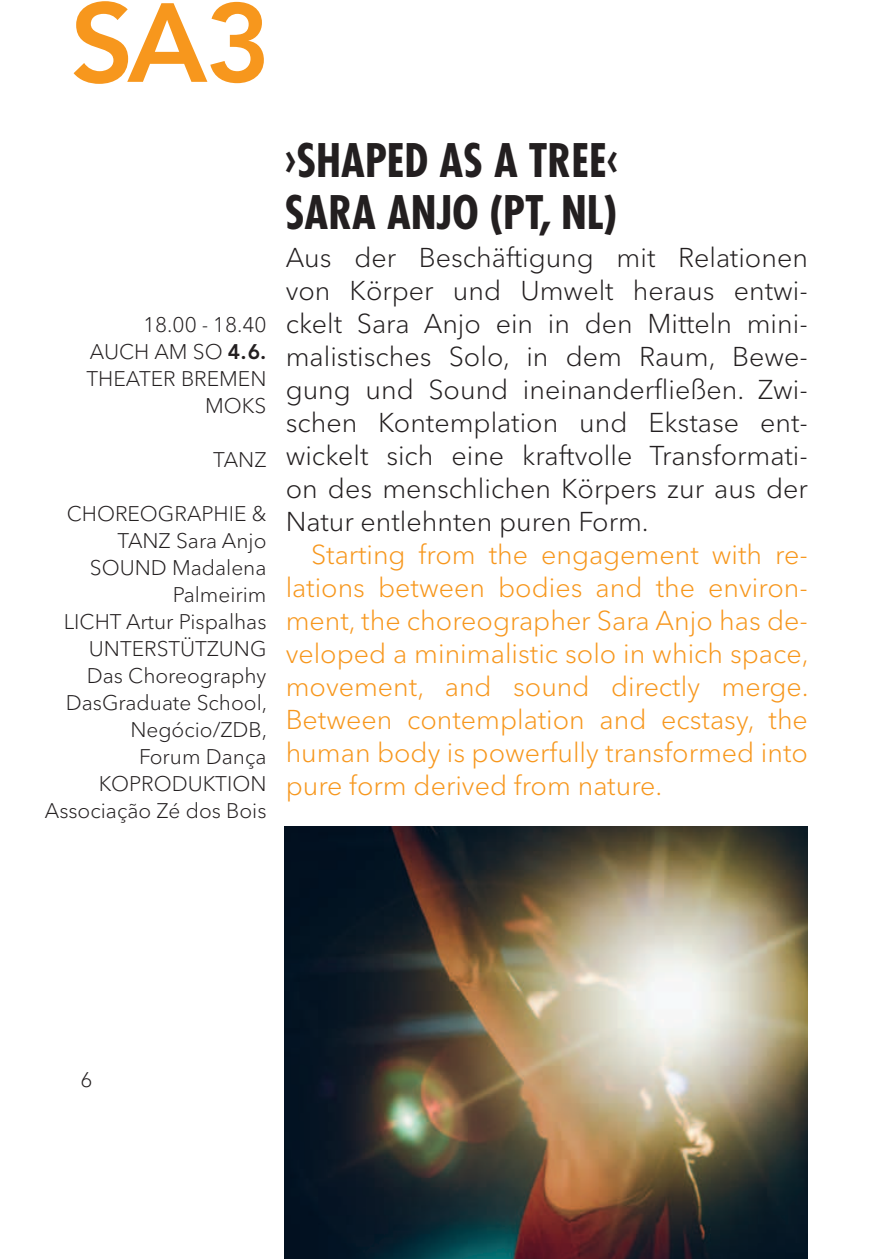
<style>
.page{position:relative;width:893px;height:1259px;background:#fff}
.page>*{position:absolute;margin:0;border:0;box-sizing:border-box;transform-origin:0 0}
.t1{font:800 111px "Avenir LT Std";color:#f7971d}
.t2{font:700 condensed 45px/51px "Futura Std";color:#231f20}
.t3{font:300 27px/33px "Avenir Next LT Pro";color:#231f20;text-align:justify}
.t4{font:300 27px/33px "Avenir Next LT Pro";color:#f7971d;text-align:justify}
.t5{font:300 21px/27px "Avenir Next LT Pro";color:#231f20;text-align:right}
.s1{font-family:"Avenir LT Std";font-weight:800}
</style>
<div class="page">
<img style="left:285px;top:826px;width:522px;height:433px">
<h1 class="t1" style="left:70px;top:-22px;width:202px">SA3</h1>
<p class="t5" style="left:86px;top:311px;width:182px">18.00 - 18.40<br>AUCH AM SO <span class="s1">4.6.<br></span>THEATER BREMEN<br>MOKS</p>
<p class="t5" style="left:213px;top:446px;width:55px">TANZ</p>
<p class="t5" style="left:45px;top:500px;width:224px">CHOREOGRAPHIE &amp;<br>TANZ Sara Anjo<br>SOUND Madalena<br>Palmeirim<br>LICHT Artur Pispalhas<br>UNTERSTÜTZUNG<br>Das Choreography<br>DasGraduate School,<br>Negócio/ZDB,<br>Forum Dança<br>KOPRODUKTION<br>Associação Zé dos Bois</p>
<h2 class="t2" style="left:285px;top:136px;width:335px">›SHAPED AS A TREE‹<br>SARA ANJO (PT, NL)</h2>
<p class="t3" style="left:286px;top:241px;width:524px">Aus der Beschäftigung mit Relationen von Körper und Umwelt heraus entwi&shy;ckelt Sara Anjo ein in den Mitteln mini&shy;malistisches Solo, in dem Raum, Bewe&shy;gung und Sound ineinanderfließen. Zwi&shy;schen Kontemplation und Ekstase ent&shy;wickelt sich eine kraftvolle Transformati&shy;on des menschlichen Körpers zur aus der Natur entlehnten puren Form.</p>
<p class="t4" style="left:286px;top:538px;width:525px;text-indent:26px">Starting from the engagement with re&shy;lations between bodies and the environ&shy;ment, the choreographer Sara Anjo has de&shy;veloped a minimalistic solo in which space, movement, and sound directly merge.<br>Between contemplation and ecstasy, the human body is powerfully transformed into pure form derived from nature.</p>
<p class="t5" style="left:80px;top:1066px;width:14px">6</p>
</div>
